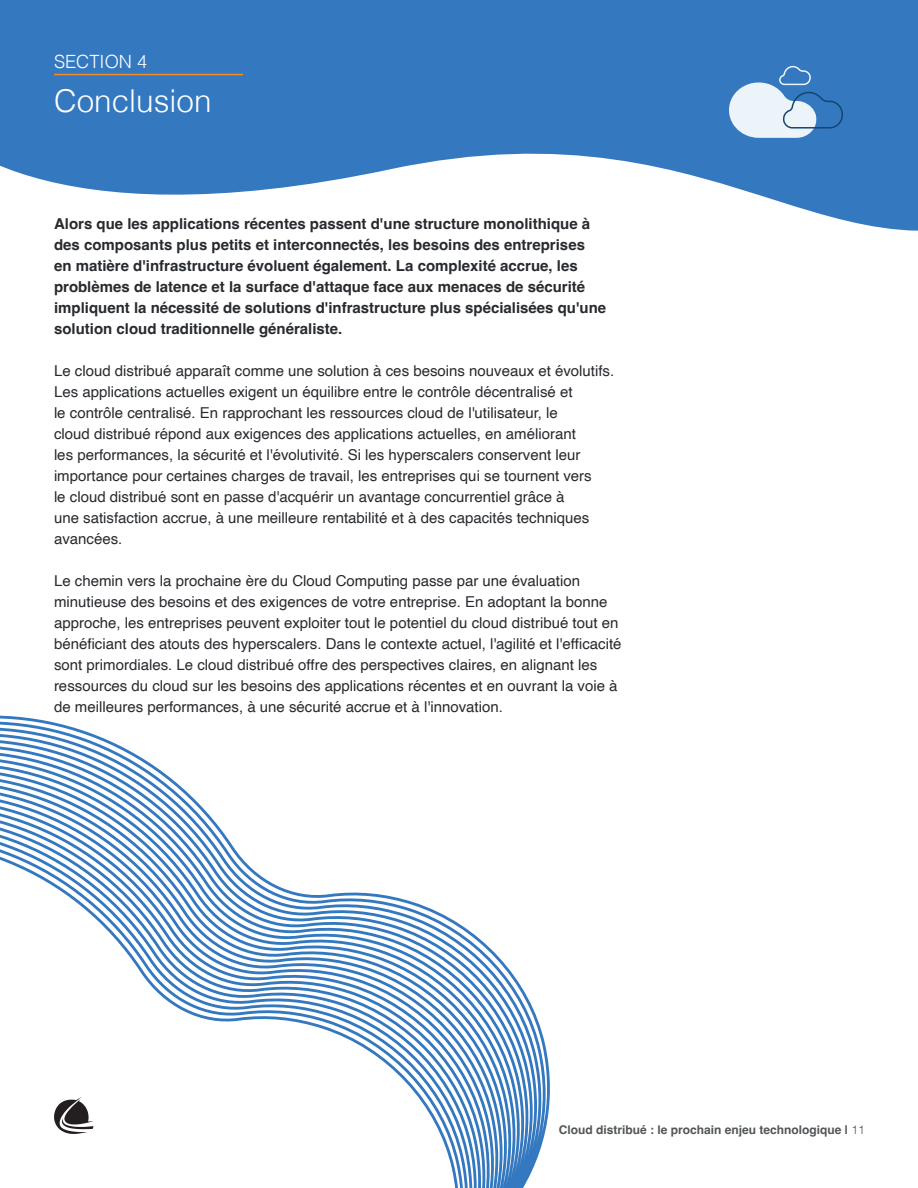
<style>
.page{position:relative;width:918px;height:1188px;background:#fff}
.page>*{position:absolute;margin:0;border:0;box-sizing:border-box;transform-origin:0 0}
.t1{font:300 31.5px "Helvetica";color:#fff}
.t2{font:300 18.3px "Helvetica";color:#fff}
.t3{font:15px/21px "Helvetica";color:#272a2e}
.t4{font:700 15px/21px "Helvetica";color:#272a2e}
.t5{font:700 12px "Helvetica";color:#525558}
.s1{font-weight:300}
</style>
<div class="page">
<svg style="left:0;top:0;width:918px;height:231px;fill:#3478c0"></svg>
<hr style="left:54px;top:74px;width:189px;height:1px;background:#f48d24">
<svg style="left:0;top:715px;width:550px;height:473px"></svg>
<svg style="left:726px;top:65px;width:119px;height:73px;background:#81abd5"></svg>
<p class="t2" style="left:54px;top:46px;width:95px">SECTION 4</p>
<p class="t1" style="left:54px;top:74px;width:159px">Conclusion</p>
<p class="t4" style="left:54px;top:215px;width:554px">Alors que les applications récentes passent d'une structure monolithique à des composants plus petits et interconnectés, les besoins des entreprises<br>en matière d'infrastructure évoluent également. La complexité accrue, les problèmes de latence et la surface d'attaque face aux menaces de sécurité impliquent la nécessité de solutions d'infrastructure plus spécialisées qu'une solution cloud traditionnelle généraliste.</p>
<p class="t3" style="left:54px;top:361px;width:562px">Le cloud distribué apparaît comme une solution à ces besoins nouveaux et évolutifs.<br>Les applications actuelles exigent un équilibre entre le contrôle décentralisé et<br>le contrôle centralisé. En rapprochant les ressources cloud de l'utilisateur, le<br>cloud distribué répond aux exigences des applications actuelles, en améliorant<br>les performances, la sécurité et l'évolutivité. Si les hyperscalers conservent leur importance pour certaines charges de travail, les entreprises qui se tournent vers<br>le cloud distribué sont en passe d'acquérir un avantage concurrentiel grâce à<br>une satisfaction accrue, à une meilleure rentabilité et à des capacités techniques avancées.</p>
<p class="t3" style="left:54px;top:571px;width:569px">Le chemin vers la prochaine ère du Cloud Computing passe par une évaluation minutieuse des besoins et des exigences de votre entreprise. En adoptant la bonne approche, les entreprises peuvent exploiter tout le potentiel du cloud distribué tout en bénéficiant des atouts des hyperscalers. Dans le contexte actuel, l'agilité et l'efficacité sont primordiales. Le cloud distribué offre des perspectives claires, en alignant les ressources du cloud sur les besoins des applications récentes et en ouvrant la voie à de meilleures performances, à une sécurité accrue et à l'innovation.</p>
<p class="t5" style="left:559px;top:1122px;width:308px">Cloud distribué : le prochain enjeu technologique | <span class="s1">11</span></p>
</div>
